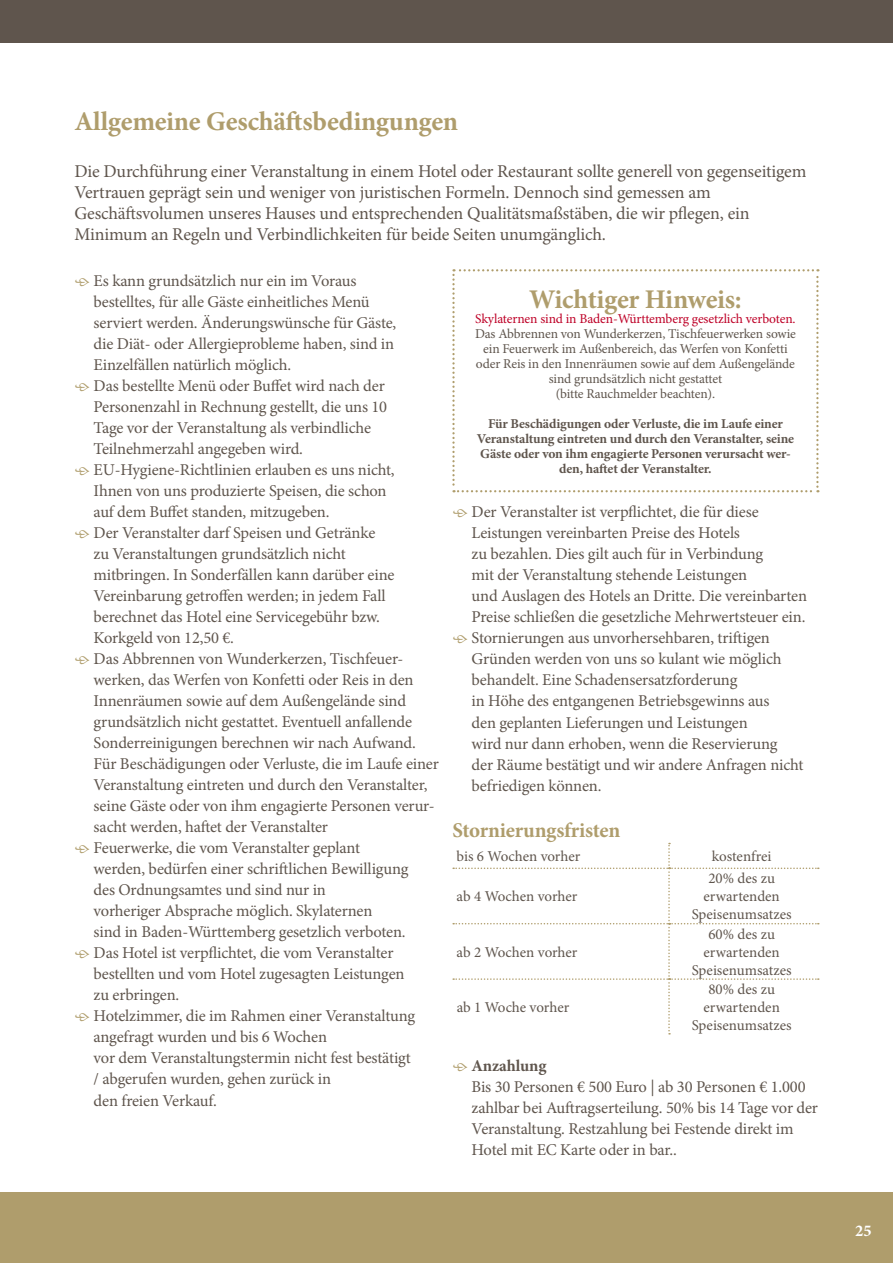
<style>
.page{position:relative;width:893px;height:1263px;background:#fff}
.page>*{position:absolute;margin:0;border:0;box-sizing:border-box;transform-origin:0 0}
.t1{font:700 27px "Minion Pro";letter-spacing:-.01em;color:#af9d6c}
.t2{font:700 21px "Minion Pro";letter-spacing:-.01em;color:#af9d6c}
.t3{font:18px/21px "Minion Pro";letter-spacing:-.01em;color:#5f554d}
.t4{font:16.5px/21px "Minion Pro";letter-spacing:-.01em;color:#5f554d}
.t5{font:700 16.5px "Minion Pro";color:#fff}
.t6{font:15px/18px "Minion Pro";color:#5f554d;text-align:center}
.t7{font:13.5px/15px "Minion Pro";letter-spacing:-.01em;color:#5f554d;text-align:center}
.t8{font:700 13.5px/15px "Minion Pro";letter-spacing:-.01em;color:#5f554d;text-align:center}
.t9{font:13.5px "Minion Pro";letter-spacing:-.01em;color:#be0027}
.s1{color:#af9d6c}
.s2{font-weight:700}
</style>
<div class="page">
<div style="left:0;top:1193px;width:893px;height:70px;background:#af9d6c"></div>
<div style="left:0;top:0;width:893px;height:43px;background:#5f554d"></div>
<svg style="left:453px;top:843px;width:366px;height:191px"></svg>
<svg style="left:452px;top:269px;width:367px;height:223px"></svg>
<h1 class="t1" style="left:74px;top:103px;width:385px">Allgemeine Geschäftsbedingungen</h1>
<p class="t3" style="left:74px;top:161px;width:733px">Die Durchführung einer Veranstaltung in einem Hotel oder Restaurant sollte generell von gegenseitigem Vertrauen geprägt sein und weniger von juristischen Formeln. Dennoch sind gemessen am Geschäftsvolumen unseres Hauses und entsprechenden Qualitätsmaßstäben, die wir pflegen, ein Minimum an Regeln und Verbindlichkeiten für beide Seiten unumgänglich.</p>
<p class="t4" style="left:94px;top:270px;width:304px;text-indent:-19px"><span class="s1">•</span> Es kann grundsätzlich nur ein im Voraus bestelltes, für alle Gäste einheitliches Menü serviert werden. Änderungswünsche für Gäste, die Diät- oder Allergieprobleme haben, sind in Einzelfällen natürlich möglich.</p>
<p class="t4" style="left:94px;top:376px;width:295px;text-indent:-19px"><span class="s1">•</span> Das bestellte Menü oder Buffet wird nach der Personenzahl in Rechnung gestellt, die uns 10<br>Tage vor der Veranstaltung als verbindliche Teilnehmerzahl angegeben wird.</p>
<p class="t4" style="left:94px;top:460px;width:303px;text-indent:-19px"><span class="s1">•</span> EU-Hygiene-Richtlinien erlauben es uns nicht,<br>Ihnen von uns produzierte Speisen, die schon auf dem Buffet standen, mitzugeben.</p>
<p class="t4" style="left:94px;top:523px;width:302px;text-indent:-19px"><span class="s1">•</span> Der Veranstalter darf Speisen und Getränke zu Veranstaltungen grundsätzlich nicht mitbringen. In Sonderfällen kann darüber eine Vereinbarung getroffen werden; in jedem Fall berechnet das Hotel eine Servicegebühr bzw.<br>Korkgeld von 12,50 €.</p>
<p class="t4" style="left:94px;top:649px;width:347px;text-indent:-19px"><span class="s1">•</span> Das Abbrennen von Wunderkerzen, Tischfeuer&shy;werken, das Werfen von Konfetti oder Reis in den Innenräumen sowie auf dem Außengelände sind grundsätzlich nicht gestattet. Eventuell anfallende Sonderreinigungen berechnen wir nach Aufwand.<br>Für Beschädigungen oder Verluste, die im Laufe einer Veranstaltung eintreten und durch den Veranstalter, seine Gäste oder von ihm engagierte Personen verur&shy;sacht werden, haftet der Veranstalter</p>
<p class="t4" style="left:94px;top:838px;width:316px;text-indent:-19px"><span class="s1">•</span> Feuerwerke, die vom Veranstalter geplant werden, bedürfen einer schriftlichen Bewilligung des Ordnungsamtes und sind nur in<br>vorheriger Absprache möglich. Skylaternen<br>sind in Baden-Württemberg gesetzlich verboten.</p>
<p class="t4" style="left:94px;top:943px;width:312px;text-indent:-19px"><span class="s1">•</span> Das Hotel ist verpflichtet, die vom Veranstalter bestellten und vom Hotel zugesagten Leistungen zu erbringen.</p>
<p class="t4" style="left:94px;top:1006px;width:323px;text-indent:-19px"><span class="s1">•</span> Hotelzimmer, die im Rahmen einer Veranstaltung angefragt wurden und bis 6 Wochen<br>vor dem Veranstaltungstermin nicht fest bestätigt / abgerufen wurden, gehen zurück in<br>den freien Verkauf.</p>
<h1 class="t1" style="left:529px;top:280px;width:214px">Wichtiger Hinweis:</h1>
<p class="t9" style="left:475px;top:310px;width:322px">Skylaternen sind in Baden-Württemberg gesetzlich verboten.</p>
<p class="t7" style="left:475px;top:326px;width:322px">Das Abbrennen von Wunderkerzen, Tischfeuerwerken sowie ein Feuerwerk im Außenbereich, das Werfen von Konfetti oder Reis in den Innenräumen sowie auf dem Außengelände sind grundsätzlich nicht gestattet<br>(bitte Rauchmelder beachten).</p>
<p class="t8" style="left:477px;top:416px;width:319px">Für Beschädigungen oder Verluste, die im Laufe einer Veranstaltung eintreten und durch den Veranstalter, seine Gäste oder von ihm engagierte Personen verursacht wer&shy;den, haftet der Veranstalter.</p>
<p class="t4" style="left:472px;top:502px;width:337px;text-indent:-19px"><span class="s1">•</span> Der Veranstalter ist verpflichtet, die für diese Leistungen vereinbarten Preise des Hotels<br>zu bezahlen. Dies gilt auch für in Verbindung<br>mit der Veranstaltung stehende Leistungen<br>und Auslagen des Hotels an Dritte. Die vereinbarten Preise schließen die gesetzliche Mehrwertsteuer ein.</p>
<p class="t4" style="left:472px;top:628px;width:333px;text-indent:-19px"><span class="s1">•</span> Stornierungen aus unvorhersehbaren, triftigen Gründen werden von uns so kulant wie möglich behandelt. Eine Schadensersatzforderung<br>in Höhe des entgangenen Betriebsgewinns aus<br>den geplanten Lieferungen und Leistungen<br>wird nur dann erhoben, wenn die Reservierung<br>der Räume bestätigt und wir andere Anfragen nicht befriedigen können.</p>
<p class="t2" style="left:452px;top:815px;width:169px">Stornierungsfristen</p>
<p class="t6" style="left:457px;top:847px;width:125px">bis 6 Wochen vorher</p>
<p class="t6" style="left:712px;top:847px;width:61px">kostenfrei</p>
<p class="t6" style="left:457px;top:888px;width:122px">ab 4 Wochen vorher</p>
<p class="t6" style="left:692px;top:870px;width:101px">20% des zu erwartenden<br>Speisenumsatzes</p>
<p class="t6" style="left:692px;top:925px;width:101px">60% des zu erwartenden<br>Speisenumsatzes</p>
<p class="t6" style="left:457px;top:943px;width:122px">ab 2 Wochen vorher</p>
<p class="t6" style="left:692px;top:980px;width:101px">80% des zu erwartenden<br>Speisenumsatzes</p>
<p class="t4" style="left:472px;top:1055px;width:348px;text-indent:-19px"><span class="s1">•</span> <span class="s2">Anzahlung<br></span>Bis 30 Personen € 500 Euro | ab 30 Personen € 1.000 zahlbar bei Auftragserteilung. 50% bis 14 Tage vor der Veranstaltung. Restzahlung bei Festende direkt im Hotel mit EC Karte oder in bar..</p>
<p class="t6" style="left:457px;top:998px;width:114px">ab 1 Woche vorher</p>
<p class="t5" style="left:855px;top:1219px;width:18px">25</p>
</div>
